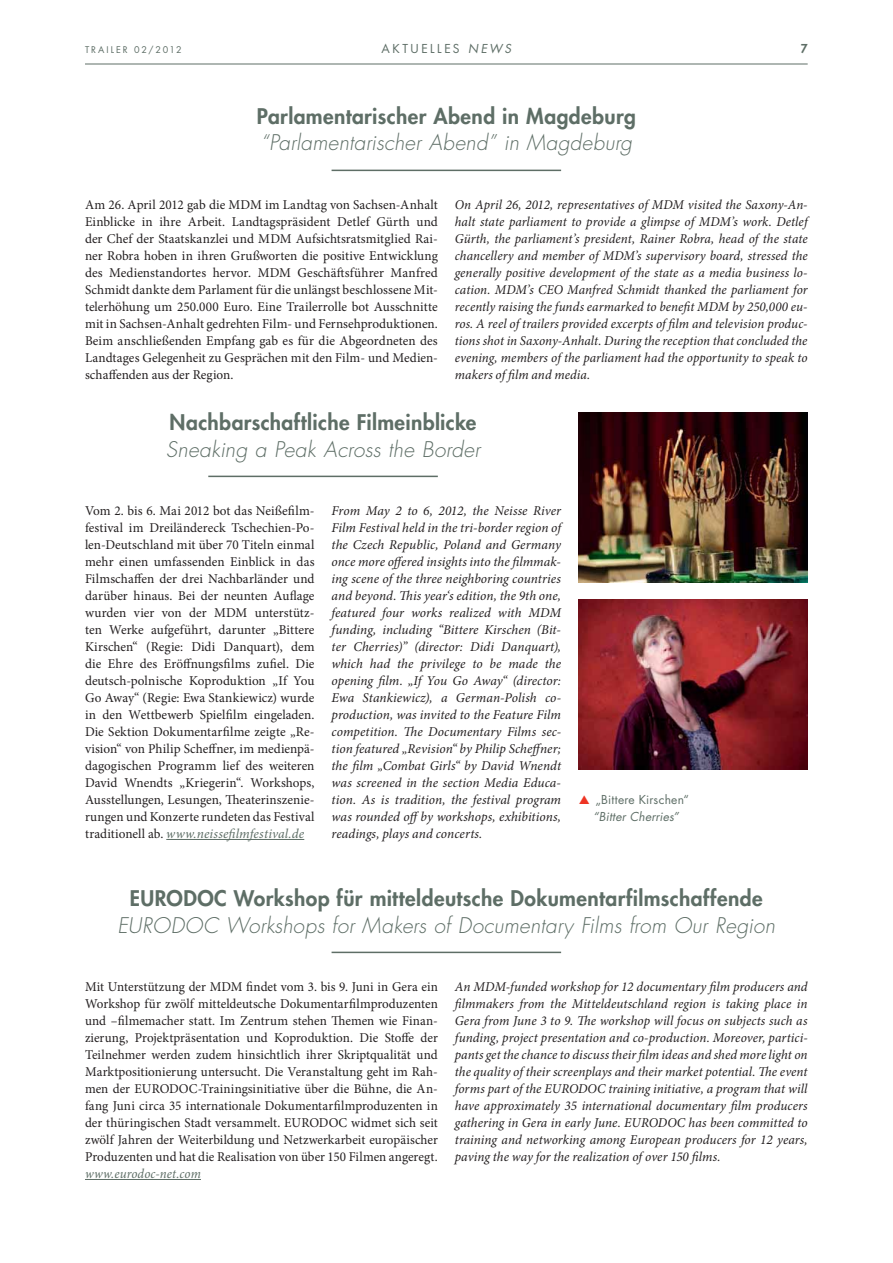
<style>
.page{position:relative;width:893px;height:1263px;background:#fff}
.page>*{position:absolute;margin:0;border:0;box-sizing:border-box;transform-origin:0 0}
.t1{font:800 21px "Futura Std";letter-spacing:.02em;color:#5e6e66}
.t2{font:italic 300 21px "Futura Std";letter-spacing:.015em;color:#5e6e66}
.t3{font:italic 13.5px/17px "Minion Pro";letter-spacing:.005em;color:#231f20;text-align:justify}
.t4{font:13.5px/17px "Minion Pro";color:#231f20;text-align:justify}
.t5{font:italic 13.5px "Minion Pro";letter-spacing:.01em;color:#5e6e66;scale:.96 1}
.t6{font:12px "Futura Std";letter-spacing:.025em;color:#5e6e66}
.t7{font:italic 12px "Futura Std";letter-spacing:.015em;color:#5e6e66}
.t8{font:12px "Futura Std";letter-spacing:.21em;color:#5e6e66}
.t9{font:800 12px "Futura Std";color:#5e6e66}
.t10{font:9px "Futura Std";letter-spacing:.215em;color:#5e6e66}
.s1{font-style:italic}
.s2{font-style:italic;color:#5e6e66}
</style>
<div class="page">
<hr style="left:85px;top:1179px;width:116px;height:1px;background:#5e6e66">
<hr style="left:332px;top:952px;width:229px;height:1px;background:#5e6e66">
<hr style="left:332px;top:170px;width:229px;height:1px;background:#5e6e66">
<hr style="left:166px;top:839px;width:138px;height:1px;background:#5e6e66">
<hr style="left:208px;top:476px;width:230px;height:1px;background:#5e6e66">
<img style="left:578px;top:413px;width:230px;height:170px">
<img style="left:578px;top:600px;width:230px;height:170px">
<hr style="left:85px;top:64px;width:723px;height:1px;background:#5e6e66">
<p class="t10" style="left:85px;top:45px;width:98px">TRAILER 02/2012</p>
<p class="t8" style="left:381px;top:43px;width:131px">AKTUELLES <span class="s1">NEWS</span></p>
<p class="t9" style="left:801px;top:43px;width:8px">7</p>
<h1 class="t1" style="left:257px;top:106px;width:380px">Parlamentarischer Abend in Magdeburg</h1>
<h1 class="t2" style="left:261px;top:133px;width:373px">“Parlamentarischer Abend” in Magdeburg</h1>
<p class="t4" style="left:85px;top:197px;width:354px">Am 26. April 2012 gab die MDM im Landtag von Sachsen-Anhalt Einblicke in ihre Arbeit. Landtagspräsident Detlef Gürth und der Chef der Staatskanzlei und MDM Aufsichtsratsmitglied Rai&shy;ner Robra hoben in ihren Grußworten die positive Entwicklung des Medienstandortes hervor. MDM Geschäftsführer Manfred Schmidt dankte dem Parlament für die unlängst beschlossene Mit&shy;telerhöhung um 250.000 Euro. Eine Trailerrolle bot Ausschnitte mit in Sachsen-Anhalt gedrehten Film- und Fernsehproduktionen.<br>Beim anschließenden Empfang gab es für die Abgeordneten des Landtages Gelegenheit zu Gesprächen mit den Film- und Medien&shy;schaffenden aus der Region.</p>
<p class="t3" style="left:455px;top:197px;width:354px">On April 26, 2012, representatives of MDM visited the Saxony-An&shy;halt state parliament to provide a glimpse of MDM’s work. Detlef Gürth, the parliament’s president, Rainer Robra, head of the state chancellery and member of MDM’s supervisory board, stressed the generally positive development of the state as a media business lo&shy;cation. MDM’s CEO Manfred Schmidt thanked the parliament for recently raising the funds earmarked to benefit MDM by 250,000 eu&shy;ros. A reel of trailers provided excerpts of film and television produc&shy;tions shot in Saxony-Anhalt. During the reception that concluded the evening, members of the parliament had the opportunity to speak to makers of film and media.</p>
<h1 class="t1" style="left:170px;top:412px;width:308px">Nachbarschaftliche Filmeinblicke</h1>
<h1 class="t2" style="left:166px;top:439px;width:316px">Sneaking a Peak Across the Border</h1>
<p class="t4" style="left:85px;top:503px;width:231px">Vom 2. bis 6. Mai 2012 bot das Neißefilm&shy;festival im Dreiländereck Tschechien-Po&shy;len-Deutschland mit über 70 Titeln einmal mehr einen umfassenden Einblick in das Filmschaffen der drei Nachbarländer und darüber hinaus. Bei der neunten Auflage wurden vier von der MDM unterstütz&shy;ten Werke aufgeführt, darunter „Bittere Kirschen“ (Regie: Didi Danquart), dem die Ehre des Eröffnungsfilms zufiel. Die deutsch-polnische Koproduktion „If You Go Away“ (Regie: Ewa Stankiewicz) wurde in den Wettbewerb Spielfilm eingeladen.<br>Die Sektion Dokumentarfilme zeigte „Re&shy;vision“ von Philip Scheffner, im medienpä&shy;dagogischen Programm lief des weiteren David Wnendts „Kriegerin“. Workshops, Ausstellungen, Lesungen, Theaterinszenie&shy;rungen und Konzerte rundeten das Festival traditionell ab. <span class="s2">www.neissefilmfestival.de</span></p>
<p class="t3" style="left:332px;top:503px;width:231px">From May 2 to 6, 2012, the Neisse River Film Festival held in the tri-border region of the Czech Republic, Poland and Germany once more offered insights into the filmmak&shy;ing scene of the three neighboring countries and beyond. This year‘s edition, the 9th one, featured four works realized with MDM funding, including “Bittere Kirschen (Bit&shy;ter Cherries)” (director: Didi Danquart), which had the privilege to be made the opening film. „If You Go Away“ (director:<br>Ewa Stankiewicz), a German-Polish co&shy;production, was invited to the Feature Film competition. The Documentary Films sec&shy;tion featured „Revision“ by Philip Scheffner; the film „Combat Girls“ by David Wnendt was screened in the section Media Educa&shy;tion. As is tradition, the festival program was rounded offby workshops, exhibitions, readings, plays and concerts.</p>
<p class="t6" style="left:595px;top:793px;width:95px">„Bittere Kirschen“</p>
<p class="t7" style="left:593px;top:810px;width:87px">“Bitter Cherries”</p>
<h1 class="t1" style="left:130px;top:888px;width:634px">EURODOC Workshop für mitteldeutsche Dokumentarfilmschaffende</h1>
<h1 class="t2" style="left:118px;top:915px;width:659px">EURODOC Workshops for Makers of Documentary Films from Our Region</h1>
<p class="t4" style="left:85px;top:979px;width:354px">Mit Unterstützung der MDM findet vom 3. bis 9. Juni in Gera ein Workshop für zwölf mitteldeutsche Dokumentarfilmproduzenten und –filmemacher statt. Im Zentrum stehen Themen wie Finan&shy;zierung, Projektpräsentation und Koproduktion. Die Stoffe der Teilnehmer werden zudem hinsichtlich ihrer Skriptqualität und Marktpositionierung untersucht. Die Veranstaltung geht im Rah&shy;men der EURODOC-Trainingsinitiative über die Bühne, die An&shy;fang Juni circa 35 internationale Dokumentarfilmproduzenten in der thüringischen Stadt versammelt. EURODOC widmet sich seit zwölf Jahren der Weiterbildung und Netzwerkarbeit europäischer Produzenten und hat die Realisation von über 150 Filmen angeregt.</p>
<p class="t5" style="left:85px;top:1168px;width:122px">www.eurodoc-net.com</p>
<p class="t3" style="left:455px;top:979px;width:354px">An MDM-funded workshop for 12 documentary film producers and filmmakers from the Mitteldeutschland region is taking place in Gera from June 3 to 9. The workshop will focus on subjects such as funding, project presentation and co-production. Moreover, partici&shy;pants get the chance to discuss their film ideas and shed more light on the quality of their screenplays and their market potential. The event forms part of the EURODOC training initiative, a program that will have approximately 35 international documentary film producers gathering in Gera in early June. EURODOC has been committed to training and networking among European producers for 12 years, paving the way for the realization of over 150 films.</p>
</div>
